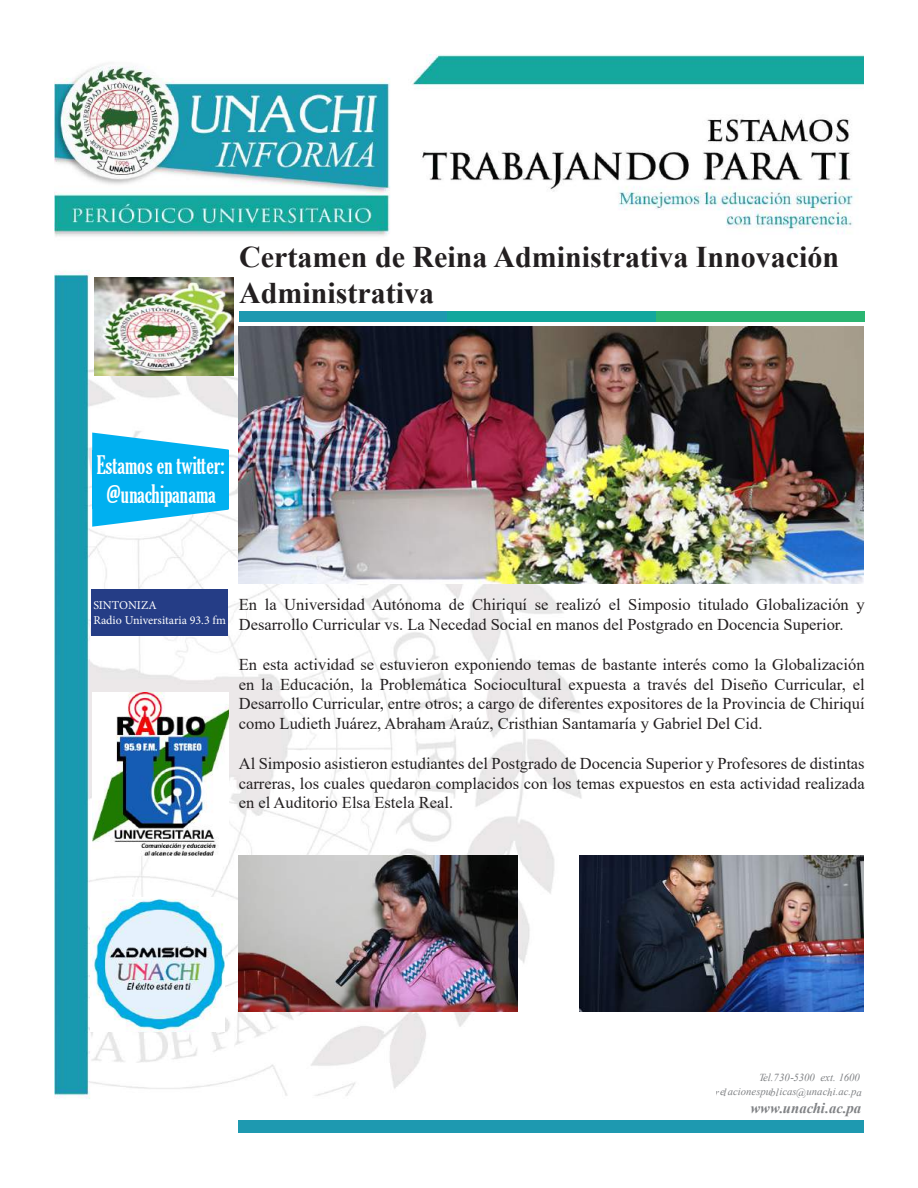
<style>
.page{position:relative;width:918px;height:1188px;background:#fff}
.page>*{position:absolute;margin:0;border:0;box-sizing:border-box;transform-origin:0 0}
.t1{font:700 30px/36px "Times New Roman";color:#231f20}
.t2{font:extra-condensed 24.45px/29px "Gloucester";letter-spacing:.005em;color:#fff;text-align:center}
.t3{font:16.5px/19.8px "Times New Roman";color:#231f20;text-align:justify}
.t4{font:italic 700 14.7px "Times New Roman";color:#808285}
.t5{font:12px/14.4px "Minion Pro";color:#fff}
.t6{font:italic 10.8px "Times New Roman";color:#808285}
.t7{font:italic 10.65px "Times New Roman";color:#808285}
.s1{font-size:10.65px}
.s2{font-size:10.8px}
.s3{font-size:14.85px}
</style>
<div class="page">
<img style="left:54px;top:54px;width:810px;height:1045px">
<div style="left:239px;top:1121px;width:625px;height:12px;background:#1e99b0"></div>
<div style="left:239px;top:311px;width:209px;height:11px;background:#1e99b0"></div>
<div style="left:448px;top:311px;width:208px;height:11px;background:#12a79d"></div>
<div style="left:656px;top:311px;width:209px;height:11px;background:#2bb572"></div>
<svg style="left:92px;top:433px;width:137px;height:94px"></svg>
<div style="left:92px;top:450px;width:137px;height:59px;background:#00b0f0"></div>
<div style="left:91px;top:589px;width:137px;height:47px;background:#253d86"></div>
<img style="left:93px;top:693px;width:136px;height:163px">
<img style="left:91px;top:897px;width:134px;height:135px">
<img style="left:94px;top:277px;width:139px;height:98px">
<img style="left:239px;top:326px;width:625px;height:258px">
<img style="left:239px;top:856px;width:278px;height:156px">
<img style="left:579px;top:856px;width:285px;height:156px">
<h1 class="t1" style="left:239px;top:238px;width:601px">Certamen de Reina Administrativa Innovación<br>Administrativa</h1>
<h2 class="t2" style="left:97px;top:450px;width:129px">Estamos en twitter: @unachipanama</h2>
<p class="t5" style="left:93px;top:598px;width:134px">SINTONIZA<br>Radio Universitaria 93.3 fm</p>
<p class="t3" style="left:239px;top:594px;width:627px">En la Universidad Autónoma de Chiriquí se realizó el Simposio titulado Globalización y<br>Desarrollo Curricular vs. La Necedad Social en manos del Postgrado en Docencia Superior.</p>
<p class="t3" style="left:239px;top:654px;width:627px">En esta actividad se estuvieron exponiendo temas de bastante interés como la Globalización en la Educación, la Problemática Sociocultural expuesta a través del Diseño Curricular, el Desarrollo Curricular, entre otros; a cargo de diferentes expositores de la Provincia de Chiriquí como Ludieth Juárez, Abraham Araúz, Cristhian Santamaría y Gabriel Del Cid.</p>
<p class="t3" style="left:239px;top:753px;width:627px">Al Simposio asistieron estudiantes del Postgrado de Docencia Superior y Profesores de distintas carreras, los cuales quedaron complacidos con los temas expuestos en esta actividad realizada en el Auditorio Elsa Estela Real.</p>
<p class="t6" style="left:759px;top:1070px;width:102px"><span class="s1">T</span>el.730<span class="s1">-</span>5300 ext. <span class="s1">1</span>600</p>
<p class="t7" style="left:715px;top:1084px;width:148px"><span class="s2">r</span>e<span class="s2">l</span> acionespu<span class="s2">bl</span>icas<span class="s2">@</span>unac<span class="s2">h</span>i.ac.p<span class="s2">a</span></p>
<p class="t4" style="left:750px;top:1098px;width:112px">www.unac<span class="s3">hi</span>.ac.<span class="s3">pa</span></p>
</div>
